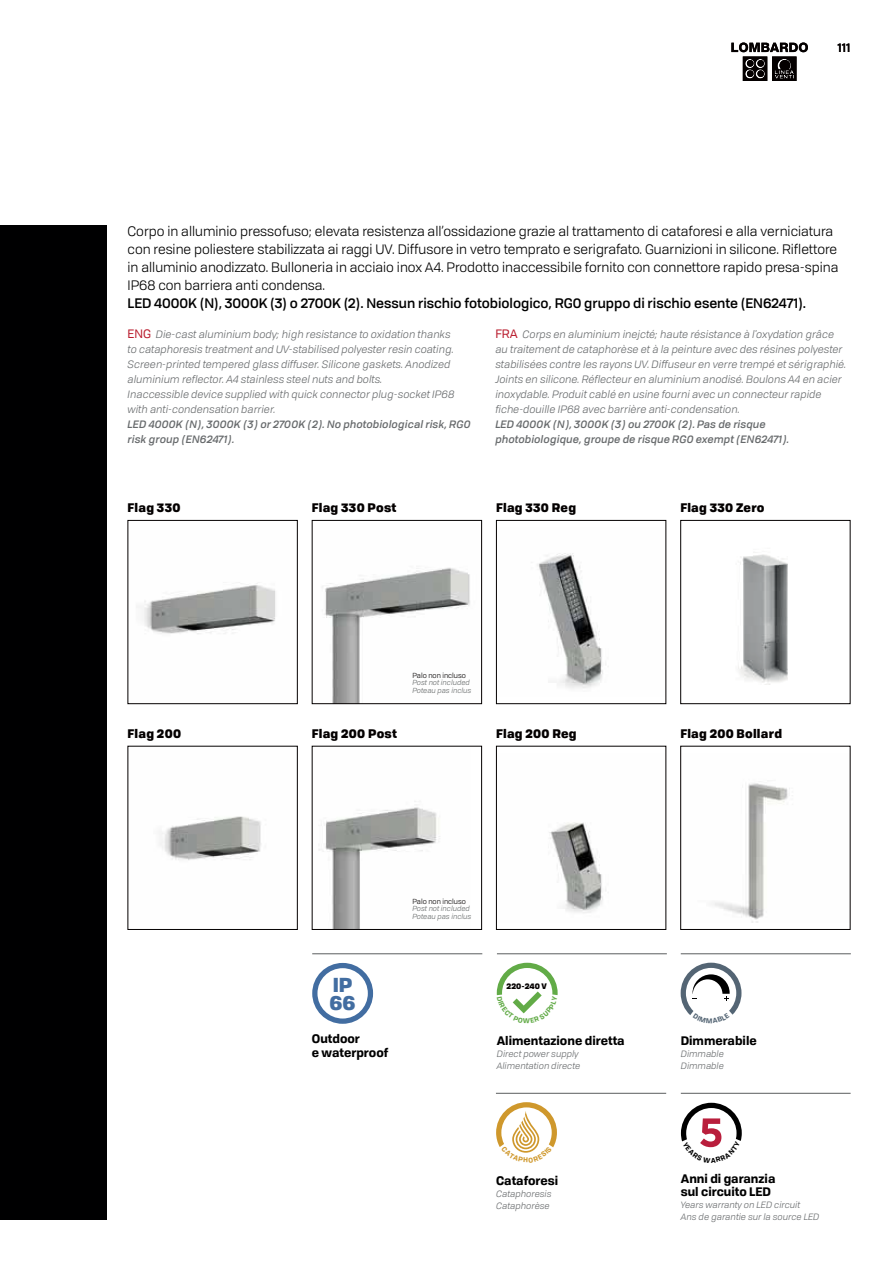
<style>
.page{position:relative;width:893px;height:1263px;background:#fff}
.page>*{position:absolute;margin:0;border:0;box-sizing:border-box;transform-origin:0 0}
.t1{font:900 19.5px/18px "Tofino";color:#426da1}
.t2{font:13.5px/18px "Tofino";color:#000}
.t3{font:500 13.5px "Tofino";color:#000}
.t4{font:700 12px/13.5px "Tofino";color:#000}
.t5{font:900 12px "Tofino";letter-spacing:.02em;color:#040000}
.t6{font:500 12px "Tofino";color:#040000}
.t7{font:italic 10.5px/15px "Tofino";color:#676a6c}
.t8{font:italic 500 10.5px/15px "Tofino";color:#676a6c}
.t9{font:italic 9px/12px "Tofino";color:#676a6c}
.t10{font:900 7.8px "Tofino";color:#040000}
.t11{font:italic 7.2px/7.5px "Tofino";color:#656969}
.t12{font:7.2px "Tofino";color:#040000}
.s1{font-style:normal;font-size:12px;color:#ba1f30}
</style>
<div class="page">
<div style="left:0;top:225px;width:106px;height:995px;background:#000001"></div>
<hr style="left:312px;top:953px;width:170px;height:1px;background:#5b5e5f">
<div style="left:312px;top:963px;width:61px;height:61px;border:5px solid #426da1;border-radius:50%"></div>
<hr style="left:497px;top:953px;width:170px;height:1px;background:#5b5e5f">
<hr style="left:496px;top:1093px;width:170px;height:1px;background:#5b5e5f">
<hr style="left:681px;top:1093px;width:170px;height:1px;background:#5b5e5f">
<hr style="left:681px;top:953px;width:170px;height:1px;background:#5b5e5f">
<svg style="left:731px;top:43px;width:77px;height:38px"></svg>
<img style="left:144px;top:582px;width:132px;height:52px">
<div style="left:128px;top:520px;width:170px;height:184px;border:1px solid #040000"></div>
<img style="left:322px;top:567px;width:148px;height:135px">
<div style="left:312px;top:520px;width:170px;height:184px;border:1px solid #040000"></div>
<img style="left:537px;top:553px;width:69px;height:136px">
<div style="left:496px;top:520px;width:170px;height:184px;border:1px solid #040000"></div>
<img style="left:738px;top:552px;width:50px;height:133px">
<div style="left:680px;top:520px;width:170px;height:184px;border:1px solid #040000"></div>
<img style="left:160px;top:816px;width:101px;height:44px">
<div style="left:128px;top:746px;width:170px;height:184px;border:1px solid #040000"></div>
<img style="left:319px;top:801px;width:121px;height:127px">
<div style="left:312px;top:746px;width:170px;height:184px;border:1px solid #040000"></div>
<img style="left:549px;top:822px;width:57px;height:91px">
<div style="left:496px;top:746px;width:170px;height:184px;border:1px solid #040000"></div>
<img style="left:713px;top:783px;width:77px;height:139px">
<div style="left:680px;top:746px;width:170px;height:184px;border:1px solid #040000"></div>
<svg style="left:497px;top:963px;width:61px;height:51px"></svg>
<svg style="left:496px;top:1102px;width:61px;height:51px"></svg>
<svg style="left:681px;top:1103px;width:61px;height:45px"></svg>
<svg style="left:681px;top:963px;width:60px;height:52px"></svg>
<p class="t6" style="left:838px;top:42px;width:14px">111</p>
<p class="t2" style="left:128px;top:223px;width:712px">Corpo in alluminio pressofuso; elevata resistenza all’ossidazione grazie al trattamento di cataforesi e alla verniciatura con resine poliestere stabilizzata ai raggi UV. Diffusore in vetro temprato e serigrafato. Guarnizioni in silicone. Riflettore in alluminio anodizzato. Bulloneria in acciaio inox A4. Prodotto inaccessibile fornito con connettore rapido presa-spina IP68 con barriera anti condensa.</p>
<p class="t3" style="left:128px;top:297px;width:680px">LED 4000K (N), 3000K (3) o 2700K (2). Nessun rischio fotobiologico, RG0 gruppo di rischio esente (EN62471).</p>
<p class="t7" style="left:128px;top:328px;width:329px"><span class="s1">ENG</span> Die-cast aluminium body; high resistance to oxidation thanks to cataphoresis treatment and UV-stabilised polyester resin coating.<br>Screen-printed tempered glass diffuser. Silicone gaskets. Anodized aluminium reflector. A4 stainless steel nuts and bolts.<br>Inaccessible device supplied with quick connector plug-socket IP68 with anti-condensation barrier.</p>
<p class="t8" style="left:128px;top:418px;width:345px">LED 4000K (N), 3000K (3) or 2700K (2). No photobiological risk, RG0 risk group (EN62471).</p>
<p class="t7" style="left:495px;top:328px;width:352px"><span class="s1">FRA</span> Corps en aluminium inejcté; haute résistance à l'oxydation grâce au traitement de cataphorèse et à la peinture avec des résines polyester stabilisées contre les rayons UV. Diffuseur en verre trempé et sérigraphié.<br>Joints en silicone. Réflecteur en aluminium anodisé. Boulons A4 en acier inoxydable. Produit cablé en usine fourni avec un connecteur rapide fiche-douille IP68 avec barrière anti-condensation.</p>
<p class="t8" style="left:495px;top:418px;width:295px">LED 4000K (N), 3000K (3) ou 2700K (2). Pas de risque photobiologique, groupe de risque RG0 exempt (EN62471).</p>
<p class="t5" style="left:128px;top:503px;width:54px">Flag 330</p>
<p class="t5" style="left:312px;top:503px;width:86px">Flag 330 Post</p>
<p class="t5" style="left:496px;top:503px;width:82px">Flag 330 Reg</p>
<p class="t5" style="left:680px;top:503px;width:86px">Flag 330 Zero</p>
<p class="t12" style="left:412px;top:672px;width:55px">Palo non incluso</p>
<p class="t11" style="left:412px;top:680px;width:60px">Post not included<br>Poteau pas inclus</p>
<p class="t5" style="left:128px;top:729px;width:55px">Flag 200</p>
<p class="t5" style="left:312px;top:729px;width:87px">Flag 200 Post</p>
<p class="t5" style="left:496px;top:729px;width:82px">Flag 200 Reg</p>
<p class="t5" style="left:680px;top:729px;width:103px">Flag 200 Bollard</p>
<h1 class="t1" style="left:329px;top:977px;width:28px">IP<br>66</h1>
<p class="t4" style="left:312px;top:1033px;width:78px">Outdoor<br>e waterproof</p>
<p class="t12" style="left:412px;top:898px;width:55px">Palo non incluso</p>
<p class="t11" style="left:412px;top:905px;width:60px">Post not included<br>Poteau pas inclus</p>
<p class="t10" style="left:506px;top:983px;width:42px">220-240 V</p>
<p class="t4" style="left:497px;top:1035px;width:129px">Alimentazione diretta</p>
<p class="t9" style="left:497px;top:1049px;width:85px">Direct power supply<br>Alimentation directe</p>
<p class="t4" style="left:496px;top:1175px;width:64px">Cataforesi</p>
<p class="t9" style="left:496px;top:1188px;width:57px">Cataphoresis<br>Cataphorèse</p>
<p class="t4" style="left:681px;top:1035px;width:78px">Dimmerabile</p>
<p class="t9" style="left:681px;top:1049px;width:45px">Dimmable<br>Dimmable</p>
<p class="t4" style="left:681px;top:1172px;width:96px">Anni di garanzia sul circuito LED</p>
<p class="t9" style="left:681px;top:1199px;width:140px">Years warranty on LED circuit<br>Ans de garantie sur la source LED</p>
</div>
